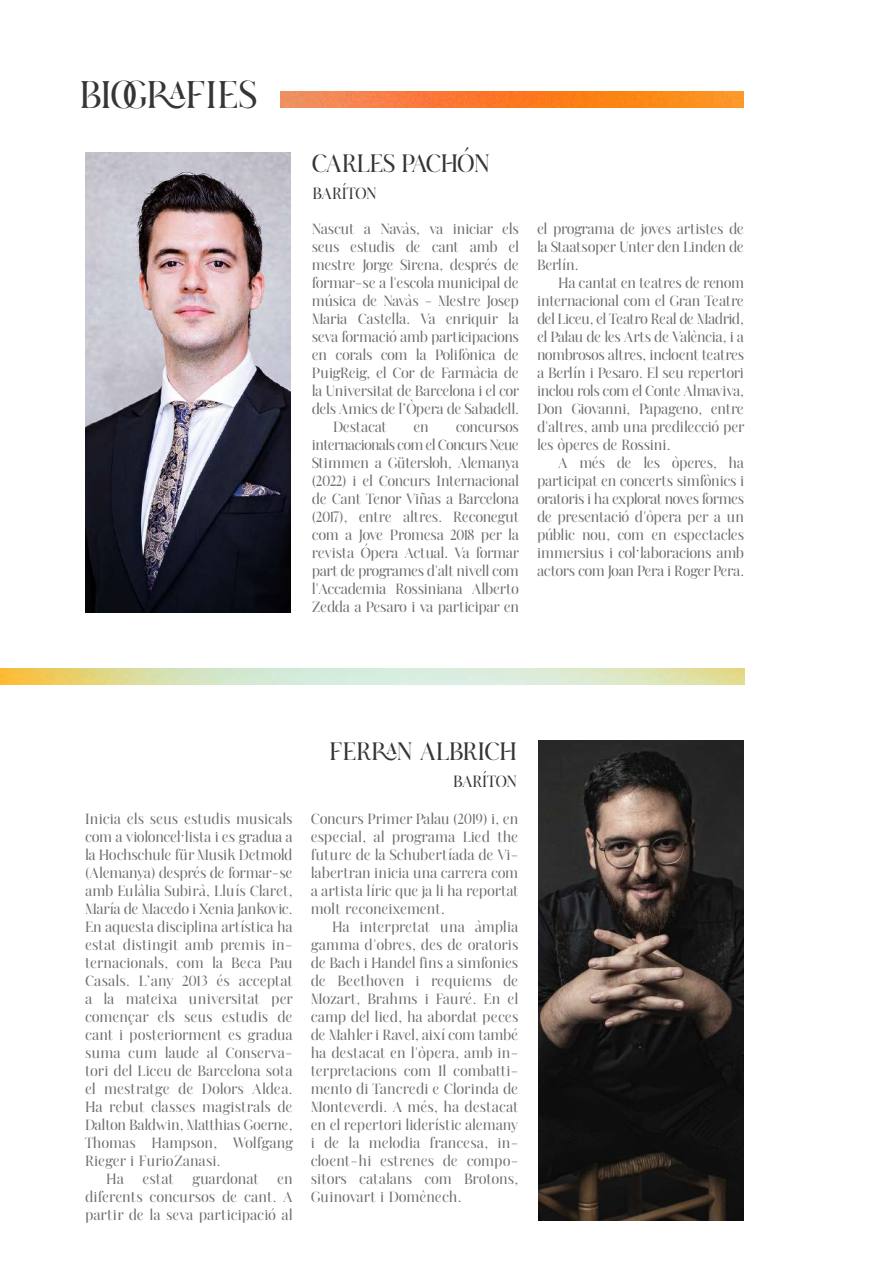
<style>
.page{position:relative;width:893px;height:1263px;background:#fff}
.page>*{position:absolute;margin:0;border:0;box-sizing:border-box;transform-origin:0 0}
.t1{font:39px "Mitreba";color:#353437}
.t2{font:25.5px "Mitreba";letter-spacing:-.03em;color:#353437}
.t3{font:16.5px "Mitreba";letter-spacing:-.025em;color:#353437}
.t4{font:15px/18px "Mitreba";letter-spacing:-.02em;color:#6c6d70;text-align:justify}
.t5{font:15px "Mitreba";letter-spacing:-.04em;color:#6c6d70}
</style>
<div class="page">
<img style="left:0;top:668px;width:744px;height:16px">
<img style="left:281px;top:92px;width:463px;height:16px">
<img style="left:85px;top:153px;width:206px;height:459px">
<img style="left:538px;top:740px;width:206px;height:480px">
<h1 class="t1" style="left:79px;top:70px;width:180px">BIOGRAFIES</h1>
<h2 class="t2" style="left:311px;top:147px;width:181px">CARLES PACHÓN</h2>
<p class="t3" style="left:313px;top:183px;width:66px">BARÍTON</p>
<p class="t4" style="left:312px;top:219px;width:209px">Nascut a Navàs, va iniciar els</p>
<p class="t4" style="left:312px;top:237px;width:209px">seus estudis de cant amb el</p>
<p class="t4" style="left:312px;top:255px;width:209px">mestre Jorge Sirena, després de</p>
<p class="t4" style="left:312px;top:273px;width:209px">formar-se a l'escola municipal de</p>
<p class="t5" style="left:312px;top:291px;width:209px">música de Navàs - Mestre Josep</p>
<p class="t4" style="left:312px;top:309px;width:209px">Maria Castella. Va enriquir la</p>
<p class="t4" style="left:312px;top:327px;width:209px">seva formació amb participacions</p>
<p class="t4" style="left:312px;top:345px;width:209px">en corals com la Polifònica de</p>
<p class="t4" style="left:312px;top:363px;width:209px">PuigReig, el Cor de Farmàcia de</p>
<p class="t4" style="left:312px;top:381px;width:209px">la Universitat de Barcelona i el cor</p>
<p class="t4" style="left:312px;top:399px;width:209px">dels Amics de l’Òpera de Sabadell.</p>
<p class="t4" style="left:333px;top:417px;width:55px">Destacat</p>
<p class="t4" style="left:414px;top:417px;width:17px">en</p>
<p class="t4" style="left:312px;top:417px;width:209px;text-indent:144px">concursos internacionals com el Concurs Neue Stimmen a Gütersloh, Alemanya (2022) i el Concurs Internacional de Cant Tenor Viñas a Barcelona (2017), entre altres. Reconegut com a Jove Promesa 2018 per la revista Ópera Actual. Va formar part de programes d'alt nivell com l'Accademia Rossiniana Alberto Zedda a Pesaro i va participar en</p>
<p class="t4" style="left:537px;top:219px;width:209px">el programa de joves artistes de la Staatsoper Unter den Linden de Berlín.</p>
<p class="t4" style="left:537px;top:273px;width:209px;text-indent:21px">Ha cantat en teatres de renom internacional com el Gran Teatre del Liceu, el Teatro Real de Madrid, el Palau de les Arts de València, i a nombrosos altres, incloent teatres a Berlín i Pesaro. El seu repertori inclou rols com el Conte Almaviva, Don Giovanni, Papageno, entre d'altres, amb una predilecció per les òperes de Rossini.</p>
<p class="t4" style="left:537px;top:453px;width:209px;text-indent:21px">A més de les òperes, ha participat en concerts simfònics i oratoris i ha explorat noves formes de presentació d'òpera per a un públic nou, com en espectacles immersius i col<sup>·</sup>laboracions amb actors com Joan Pera i Roger Pera.</p>
<p class="t4" style="left:85px;top:809px;width:209px">Inicia els seus estudis musicals com a violoncel<sup>·</sup>lista i es gradua a la Hochschule für Musik Detmold (Alemanya) després de formar-se amb Eulàlia Subirà, Lluís Claret, María de Macedo i Xenia Jankovic.<br>En aquesta disciplina artística ha estat distingit amb premis in&shy;ternacionals, com la Beca Pau Casals. L’any 2013 és acceptat a la mateixa universitat per començar els seus estudis de cant i posteriorment es gradua suma cum laude al Conserva&shy;tori del Liceu de Barcelona sota el mestratge de Dolors Aldea.<br>Ha rebut classes magistrals de Dalton Baldwin, Matthias Goerne, Thomas Hampson, Wolfgang Rieger i FurioZanasi.</p>
<p class="t4" style="left:85px;top:1169px;width:209px;text-indent:21px">Ha estat guardonat en diferents concursos de cant. A partir de la seva participació al</p>
<h2 class="t2" style="left:329px;top:735px;width:189px">FERRAN ALBRICH</h2>
<p class="t3" style="left:453px;top:771px;width:66px">BARÍTON</p>
<p class="t4" style="left:311px;top:809px;width:209px">Concurs Primer Palau (2019) i, en especial, al programa Lied the future de la Schubertíada de Vi&shy;labertran inicia una carrera com a artista líric que ja li ha reportat molt reconeixement.</p>
<p class="t4" style="left:311px;top:917px;width:209px;text-indent:21px">Ha interpretat una àmplia gamma d'obres, des de oratoris de Bach i Handel fins a simfonies de Beethoven i requiems de Mozart, Brahms i Fauré. En el camp del lied, ha abordat peces de Mahler i Ravel, així com també ha destacat en l'òpera, amb in&shy;terpretacions com Il combatti&shy;mento di Tancredi e Clorinda de Monteverdi. A més, ha destacat en el repertori liderístic alemany i de la melodia francesa, in&shy;cloent-hi estrenes de compo&shy;sitors catalans com Brotons, Guinovart i Domènech.</p>
</div>
